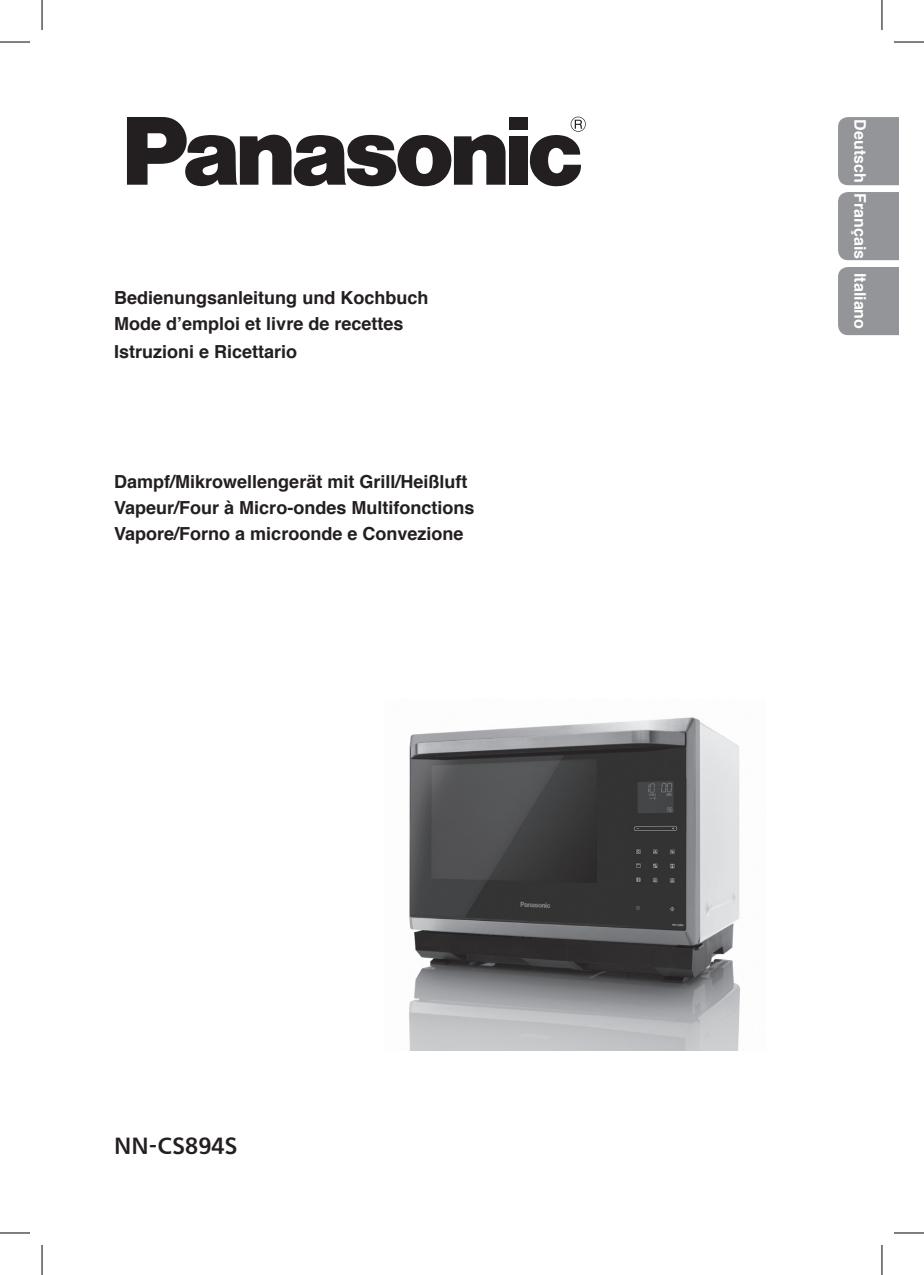
<style>
.page{position:relative;width:924px;height:1275px;background:#fff}
.page>*{position:absolute;margin:0;border:0;box-sizing:border-box;transform-origin:0 0}
.t1{font:20px "PUDSS Hinban B";color:#231f20}
.t2{font:700 18px/26px "Helvetica";color:#231f20}
.t3{font:700 16px "Helvetica";color:#fff}
</style>
<div class="page">
<div style="left:509px;top:117px;width:18px;height:13px;background:#231f20"></div>
<div style="left:509px;top:136px;width:18px;height:49px;background:#231f20"></div>
<svg style="left:127px;top:117px;width:378px;height:70px"></svg>
<svg style="left:529px;top:117px;width:56px;height:69px"></svg>
<div style="left:838px;top:117px;width:60px;height:68px;background:#939598"></div>
<div style="left:838px;top:192px;width:60px;height:68px;background:#939598"></div>
<div style="left:838px;top:267px;width:60px;height:68px;background:#939598"></div>
<img style="left:409px;top:717px;width:331px;height:333px">
<hr style="left:0;top:42px;width:30px;height:1px;background:#000">
<hr style="left:893px;top:42px;width:30px;height:1px;background:#000">
<hr style="left:0;top:1232px;width:30px;height:1px;background:#000">
<hr style="left:893px;top:1232px;width:30px;height:1px;background:#000">
<hr style="left:42px;top:0;width:1px;height:30px;background:#000">
<hr style="left:42px;top:1245px;width:1px;height:30px;background:#000">
<hr style="left:881px;top:0;width:1px;height:30px;background:#000">
<hr style="left:881px;top:1245px;width:1px;height:30px;background:#000">
<p class="t2" style="left:114px;top:285px;width:316px">Bedienungsanleitung und Kochbuch<br>Mode dʼemploi et livre de recettes</p>
<p class="t2" style="left:114px;top:339px;width:185px">Istruzioni e Ricettario</p>
<p class="t2" style="left:114px;top:469px;width:362px">Dampf/Mikrowellengerät mit Grill/Heißluft<br>Vapeur/Four à Micro-ondes Multifonctions<br>Vapore/Forno a microonde e Convezione</p>
<p class="t1" style="left:114px;top:1131px;width:125px">NN-CS894S</p>
<p class="t3" style="left:872px;top:119px;width:211px;rotate:90deg">Deutsch Français Italiano</p>
</div>
